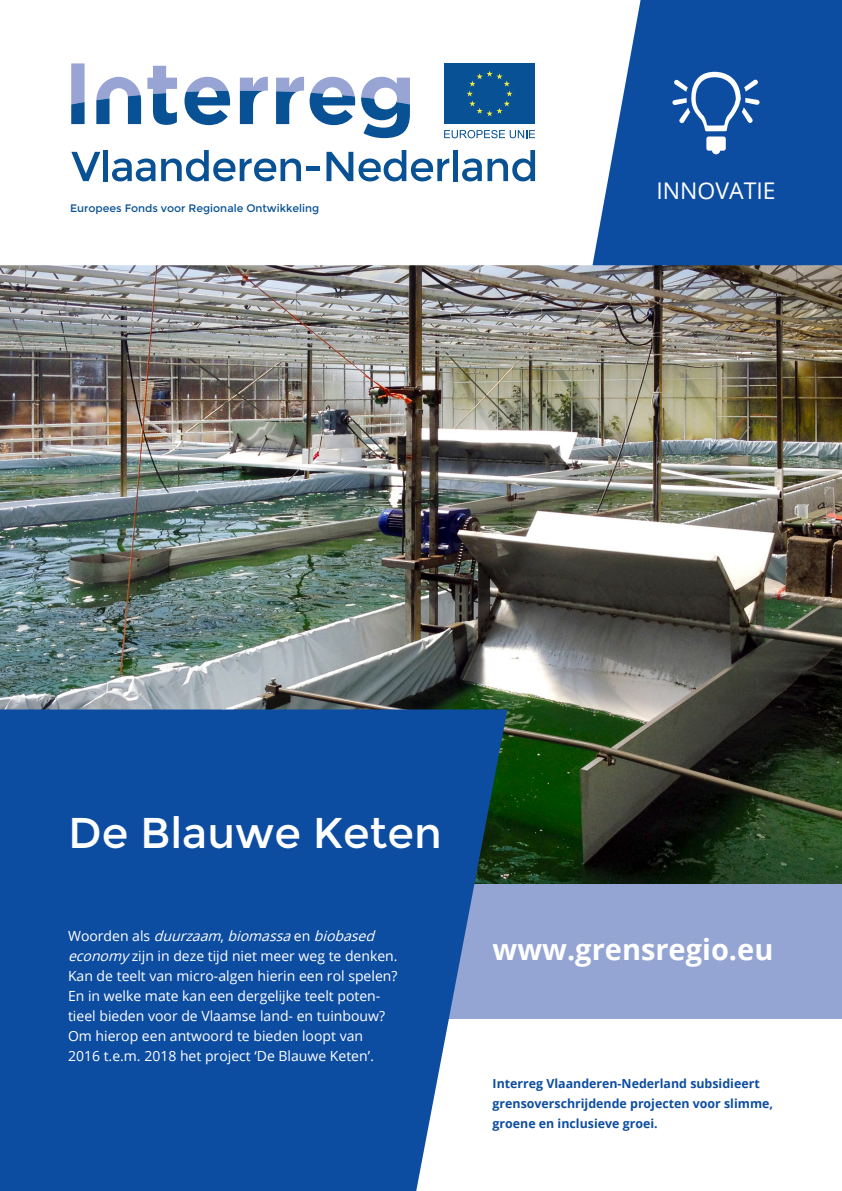
<style>
.page{position:relative;width:842px;height:1191px;background:#fff}
.page>*{position:absolute;margin:0;border:0;box-sizing:border-box;transform-origin:0 0}
.t1{font:43px "Montserrat";color:#fff}
.t2{font:700 29px "Open Sans";color:#fff}
.t3{font:23px "Open Sans";color:#fff}
.t4{font:14px/20px "Open Sans";color:#fff}
.t5{font:700 12.4px/20px "Open Sans";color:#0d4da1}
.t6{font:10.9px "Montserrat";color:#085194}
.s1{font-style:italic}
</style>
<div class="page">
<img style="left:0;top:265px;width:842px;height:619px">
<div style="left:444px;top:884px;width:398px;height:134px;background:#94a4d3"></div>
<svg style="left:0;top:709px;width:507px;height:482px;background:#1d58a5"></svg>
<svg style="left:592px;top:0;width:250px;height:265px;background:#2760ab"></svg>
<svg style="left:71px;top:63px;width:14px;height:61px"></svg>
<svg style="left:147px;top:66px;width:30px;height:59px"></svg>
<svg style="left:184px;top:77px;width:46px;height:48px"></svg>
<svg style="left:240px;top:76px;width:28px;height:48px"></svg>
<svg style="left:276px;top:76px;width:28px;height:48px"></svg>
<svg style="left:310px;top:77px;width:45px;height:48px"></svg>
<svg style="left:361px;top:77px;width:49px;height:61px"></svg>
<svg style="left:96px;top:77px;width:45px;height:47px"></svg>
<div style="left:444px;top:63px;width:91px;height:61px;background:#085194"></div>
<svg style="left:467px;top:71px;width:46px;height:45px"></svg>
<svg style="left:444px;top:130px;width:91px;height:8px"></svg>
<svg style="left:71px;top:152px;width:29px;height:29px"></svg>
<div style="left:103px;top:150px;width:5px;height:31px;background:#085194"></div>
<svg style="left:112px;top:158px;width:43px;height:23px"></svg>
<svg style="left:161px;top:150px;width:140px;height:31px"></svg>
<div style="left:306px;top:166px;width:14px;height:5px;background:#085194"></div>
<svg style="left:326px;top:152px;width:27px;height:29px"></svg>
<svg style="left:359px;top:150px;width:90px;height:31px"></svg>
<div style="left:453px;top:150px;width:5px;height:31px;background:#085194"></div>
<svg style="left:462px;top:150px;width:73px;height:31px"></svg>
<svg style="left:672px;top:71px;width:87px;height:83px"></svg>
<p class="t6" style="left:70px;top:201px;width:250px">Europees Fonds voor Regionale Ontwikkeling</p>
<p class="t3" style="left:656px;top:175px;width:121px">INNOVATIE</p>
<p class="t1" style="left:68px;top:808px;width:375px">De Blauwe Keten</p>
<p class="t4" style="left:68px;top:925px;width:331px">W o o r d e n a l s <span class="s1">duurzaam</span>, <span class="s1">biomassa</span>e n <span class="s1">biobased economy</span> zijn in deze tijd niet meer weg te denken.<br>Kan de teelt van micro-algen hierin een rol spelen?<br>En in welke mate kan een dergelijke teelt poten&shy;tieel bieden voor de Vlaamse land- en tuinbouw?<br>Om hierop een antwoord te bieden loopt van 2016 t.e.m. 2018 het project ‘De Blauwe Keten’<span class="s1">.</span></p>
<p class="t2" style="left:493px;top:929px;width:282px">www.grensregio.eu</p>
<p class="t5" style="left:493px;top:1073px;width:282px">Interreg Vlaanderen-Nederland subsidieert grensoverschrijdende projecten voor slimme, groene en inclusieve groei.</p>
</div>
